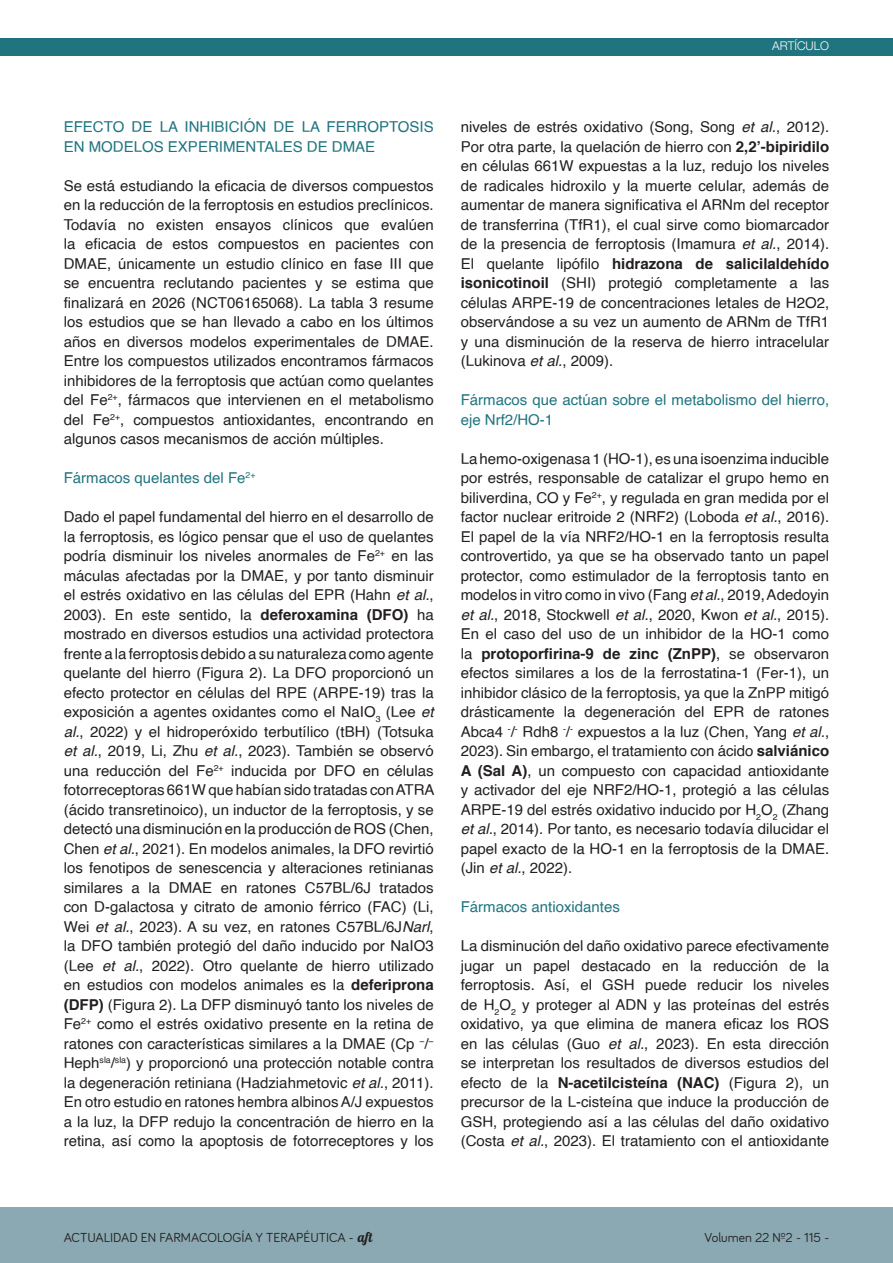
<style>
.page{position:relative;width:893px;height:1263px;background:#fff}
.page>*{position:absolute;margin:0;border:0;box-sizing:border-box;transform-origin:0 0}
.PÁRRAFO{font:15px/19.5px "Helvetica";color:#231f20;text-align:justify}
.PÁRRAFO-2{font:15px/19.5px "Helvetica";color:#20747f}
.NUMERACIÓN{font:13.5px "Bariol";color:#231f20}
.t1{font:300 12px "Helvetica Neue";color:#fff}
.s1{font-style:italic}
.s2{font-weight:700}
.s3{font-family:"Lobster 1.4"}
</style>
<div class="page">
<div style="left:0;top:1208px;width:893px;height:55px;background:#8ba9b2"></div>
<div style="left:0;top:38px;width:893px;height:17px;background:#20747f"></div>
<p class="t1" style="left:772px;top:38px;width:58px">ARTÍCULO</p>
<p class="PÁRRAFO-2" style="left:64px;top:117px;width:371px">EFECTO DE LA INHIBICIÓN DE LA FERROPTOSIS<br>EN MODELOS EXPERIMENTALES DE DMAE</p>
<p class="PÁRRAFO" style="left:64px;top:176px;width:371px">Se está estudiando la eficacia de diversos compuestos en la reducción de la ferroptosis en estudios preclínicos.<br>Todavía no existen ensayos clínicos que evalúen la eficacia de estos compuestos en pacientes con DMAE, únicamente un estudio clínico en fase III que se encuentra reclutando pacientes y se estima que finalizará en 2026 (NCT06165068). La tabla 3 resume los estudios que se han llevado a cabo en los últimos años en diversos modelos experimentales de DMAE.<br>Entre los compuestos utilizados encontramos fármacos inhibidores de la ferroptosis que actúan como quelantes del Fe<sup>2+</sup>, fármacos que intervienen en el metabolismo del Fe<sup>2+</sup>, compuestos antioxidantes, encontrando en algunos casos mecanismos de acción múltiples.</p>
<p class="PÁRRAFO-2" style="left:64px;top:468px;width:193px">Fármacos quelantes del Fe<sup>2+</sup></p>
<p class="PÁRRAFO" style="left:64px;top:507px;width:372px">Dado el papel fundamental del hierro en el desarrollo de la ferroptosis, es lógico pensar que el uso de quelantes podría disminuir los niveles anormales de Fe<sup>2+</sup> en las máculas afectadas por la DMAE, y por tanto disminuir el estrés oxidativo en las células del EPR (Hahn <span class="s1">et al.</span>, 2003). En este sentido, la <span class="s2">deferoxamina (DFO)</span> ha mostrado en diversos estudios una actividad protectora frente a la ferroptosis debido a su naturaleza como agente quelante del hierro (Figura 2). La DFO proporcionó un efecto protector en células del RPE (ARPE-19) tras la exposición a agentes oxidantes como el NaIO<sub>3</sub> (Lee <span class="s1">et al.</span>, 2022) y el hidroperóxido terbutílico (tBH) (Totsuka <span class="s1">et al.</span>, 2019, Li, Zhu <span class="s1">et al.</span>, 2023). También se observó una reducción del Fe<sup>2+</sup> inducida por DFO en células fotorreceptoras 661W que habían sido tratadas con ATRA (ácido transretinoico), un inductor de la ferroptosis, y se detectó una disminución en la producción de ROS (Chen, Chen <span class="s1">et al.</span>, 2021). En modelos animales, la DFO revirtió los fenotipos de senescencia y alteraciones retinianas similares a la DMAE en ratones C57BL/6J tratados con D-galactosa y citrato de amonio férrico (FAC) (Li, Wei <span class="s1">et al.</span>, 2023). A su vez, en ratones C57BL/6J<span class="s1">Narl</span>, la DFO también protegió del daño inducido por NaIO3 (Lee <span class="s1">et al.</span>, 2022). Otro quelante de hierro utilizado en estudios con modelos animales es la <span class="s2">deferiprona (DFP)</span> (Figura 2). La DFP disminuyó tanto los niveles de Fe<sup>2+</sup> como el estrés oxidativo presente en la retina de ratones con características similares a la DMAE (Cp <sup>−</sup>/<sup>− </sup>Heph<sup>sla</sup>/<sup>sla</sup>) y proporcionó una protección notable contra la degeneración retiniana (Hadziahmetovic <span class="s1">et al.</span>, 2011).<br>En otro estudio en ratones hembra albinos A/J expuestos a la luz, la DFP redujo la concentración de hierro en la retina, así como la apoptosis de fotorreceptores y los</p>
<p class="PÁRRAFO" style="left:461px;top:117px;width:370px">niveles de estrés oxidativo (Song, Song <span class="s1">et al.</span>, 2012).<br>Por otra parte, la quelación de hierro con <span class="s2">2,2’-bipiridilo </span>en células 661W expuestas a la luz, redujo los niveles de radicales hidroxilo y la muerte celular, además de aumentar de manera significativa el ARNm del receptor de transferrina (TfR1), el cual sirve como biomarcador de la presencia de ferroptosis (Imamura <span class="s1">et al.</span>, 2014).<br>El quelante lipófilo <span class="s2">hidrazona de salicilaldehído isonicotinoil</span> (SHI) protegió completamente a las células ARPE-19 de concentraciones letales de H2O2, observándose a su vez un aumento de ARNm de TfR1 y una disminución de la reserva de hierro intracelular (Lukinova <span class="s1">et al.</span>, 2009).</p>
<p class="PÁRRAFO-2" style="left:461px;top:390px;width:370px">Fármacos que actúan sobre el metabolismo del hierro, eje Nrf2/HO-1</p>
<p class="PÁRRAFO" style="left:461px;top:449px;width:370px">La hemo-oxigenasa 1 (HO-1), es una isoenzima inducible por estrés, responsable de catalizar el grupo hemo en biliverdina, CO y Fe<sup>2+</sup>, y regulada en gran medida por el factor nuclear eritroide 2 (NRF2) (Loboda <span class="s1">et al.</span>, 2016).<br>El papel de la vía NRF2/HO-1 en la ferroptosis resulta controvertido, ya que se ha observado tanto un papel protector, como estimulador de la ferroptosis tanto en modelos in vitro como in vivo (Fang <span class="s1">et al.</span>, 2019, Adedoyin <span class="s1">et al.</span>, 2018, Stockwell <span class="s1">et al.</span>, 2020, Kwon <span class="s1">et al.</span>, 2015).<br>En el caso del uso de un inhibidor de la HO-1 como la <span class="s2">protoporfirina-9 de zinc (ZnPP)</span>, se observaron efectos similares a los de la ferrostatina-1 (Fer-1), un inhibidor clásico de la ferroptosis, ya que la ZnPP mitigó drásticamente la degeneración del EPR de ratones Abca4 <sup>-</sup>/<sup>-</sup> Rdh8 <sup>-</sup>/<sup>-</sup> expuestos a la luz (Chen, Yang <span class="s1">et al.</span>, 2023). Sin embargo, el tratamiento con ácido <span class="s2">salviánico A (Sal A)</span>, un compuesto con capacidad antioxidante y activador del eje NRF2/HO-1, protegió a las células ARPE-19 del estrés oxidativo inducido por H<sub>2</sub>O<sub>2</sub> (Zhang <span class="s1">et al.</span>, 2014). Por tanto, es necesario todavía dilucidar el papel exacto de la HO-1 en la ferroptosis de la DMAE. (Jin <span class="s1">et al.</span>, 2022).</p>
<p class="PÁRRAFO-2" style="left:461px;top:897px;width:161px">Fármacos antioxidantes</p>
<p class="PÁRRAFO" style="left:461px;top:936px;width:370px">La disminución del daño oxidativo parece efectivamente jugar un papel destacado en la reducción de la ferroptosis. Así, el GSH puede reducir los niveles de H<sub>2</sub>O<sub>2</sub> y proteger al ADN y las proteínas del estrés oxidativo, ya que elimina de manera eficaz los ROS en las células (Guo <span class="s1">et al.</span>, 2023). En esta dirección se interpretan los resultados de diversos estudios del efecto de la <span class="s2">N-acetilcisteína (NAC)</span> (Figura 2), un precursor de la L-cisteína que induce la producción de GSH, protegiendo así a las células del daño oxidativo (Costa <span class="s1">et al.</span>, 2023). El tratamiento con el antioxidante</p>
<p class="NUMERACIÓN" style="left:64px;top:1229px;width:310px">ACTUALIDAD EN FARMACOLOGÍA Y TERAPÉUTICA - <span class="s3">aft</span></p>
<p class="NUMERACIÓN" style="left:705px;top:1230px;width:126px">Volumen 22 Nº2 - 115 -</p>
</div>
